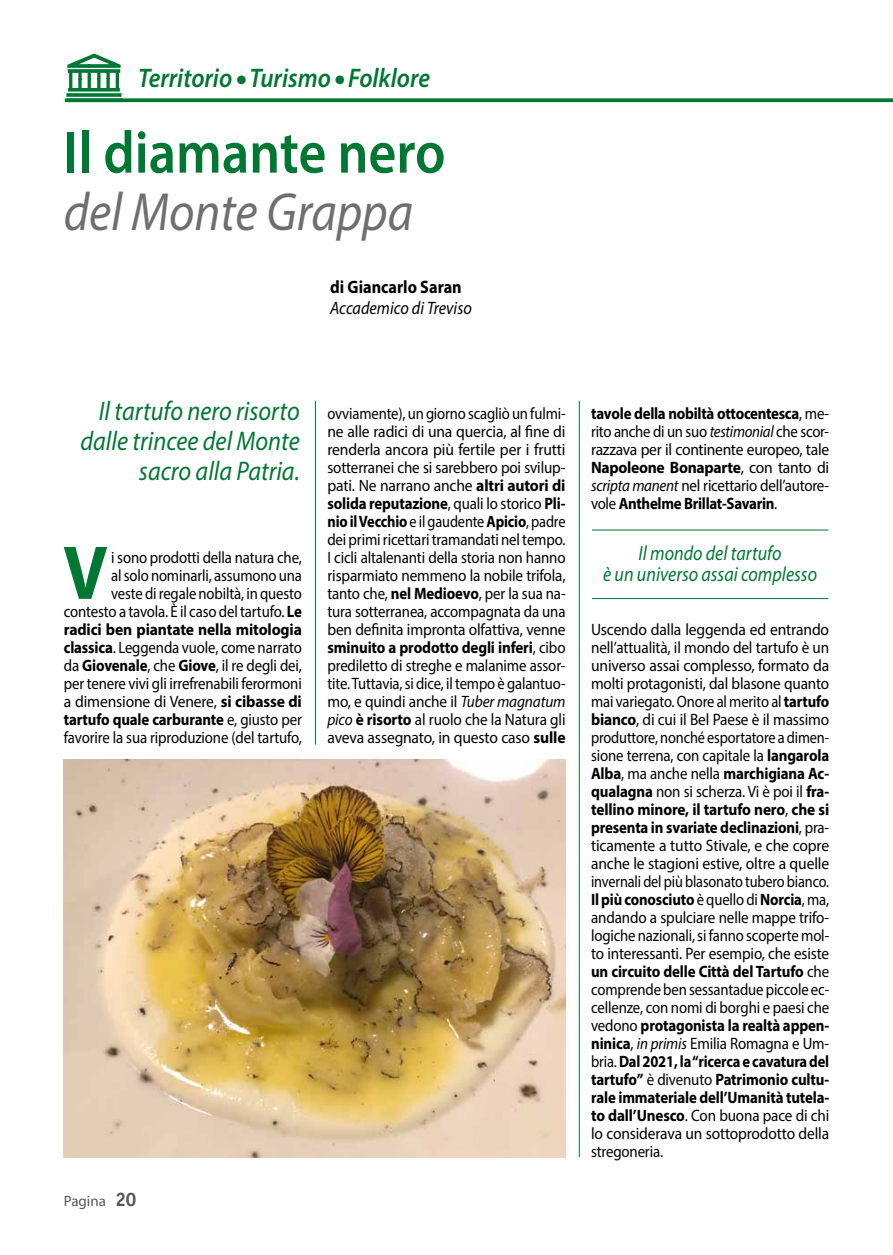
<style>
.page{position:relative;width:893px;height:1255px;background:#fff}
.page>*{position:absolute;margin:0;border:0;box-sizing:border-box;transform-origin:0 0}
.t1{font:700 76.95px "Myriad Pro";color:#007732;scale:.91 1}
.t2{font:600 60px "Myriad Pro";color:#007732;scale:.9 1}
.t3{font:italic 54px "Myriad Pro";color:#706f6f;scale:.9 1}
.t4{font:italic 27px/30px "Myriad Pro";color:#007732;text-align:right;scale:.9 1}
.t5{font:italic 600 27px "Myriad Pro";color:#007732;scale:.9 1}
.t6{font:italic 20.55px/21px "Myriad Pro";color:#007732;text-align:center;scale:.88 1}
.t7{font:italic 18px "Myriad Pro";color:#000;scale:.9 1}
.t8{font:700 18px "Myriad Pro";color:#000;scale:.9 1}
.t9{font:16.5px/18px "Myriad Pro";letter-spacing:-.01em;color:#000;text-align:justify;scale:.95 1}
.t10{font:16.5px/18px "Myriad Pro";letter-spacing:-.01em;color:#000;text-align:justify;scale:.89 1}
.t11{font:16.5px/18px "Myriad Pro";letter-spacing:-.01em;color:#000;text-align:right;scale:.9 1}
.t12{font:15px "Myriad Pro";color:#575756}
.s1{font-weight:700}
.s2{font-family:"Officina Sans ITC Std";font-weight:700;font-size:19.5px}
.s3{font-style:italic}
</style>
<div class="page">
<svg style="left:67px;top:54px;width:54px;height:38px"></svg>
<svg style="left:66px;top:93px;width:55px;height:4px"></svg>
<hr style="left:315px;top:401px;width:1px;height:343px;background:#007732">
<hr style="left:579px;top:401px;width:1px;height:756px;background:#007732">
<img style="left:64px;top:759px;width:502px;height:398px">
<hr style="left:592px;top:529px;width:236px;height:1px;background:#007732">
<hr style="left:592px;top:598px;width:236px;height:1px;background:#007732">
<svg style="left:67px;top:98px;width:826px;height:4px;background:#158243"></svg>
<h3 class="t5" style="left:138px;top:61px;width:326px">Territorio ● Turismo ● Folklore</h3>
<h2 class="t2" style="left:64px;top:114px;width:426px">Il diamante nero</h2>
<h3 class="t3" style="left:64px;top:178px;width:390px">del Monte Grappa</h3>
<p class="t8" style="left:330px;top:275px;width:148px">di Giancarlo Saran</p>
<p class="t7" style="left:330px;top:297px;width:159px">Accademico di Treviso</p>
<h3 class="t4" style="left:81px;top:395px;width:245px">Il tartufo nero risorto dalle trincee del Monte sacro alla Patria.</h3>
<h1 class="t1" style="left:63px;top:522px;width:50px">V</h1>
<p class="t11" style="left:64px;top:548px;width:266px">i sono prodotti della natura che,<br>al solo nominarli, assumono una<br>veste di regale nobiltà, in questo contesto a tavola. È il caso del tartufo. <span class="s1">Le radici ben piantate nella mitologia classica</span>. Leggenda vuole, come narrato da <span class="s1">Giovenale</span>, che <span class="s1">Giove</span>, il re degli dei, per tenere vivi gli irrefrenabili ferormoni a dimensione di Venere, <span class="s1">si cibasse di tartufo quale carburante</span> e, giusto per favorire la sua riproduzione (del tartufo,</p>
<p class="t12" style="left:64px;top:1191px;width:74px">Pagina <span class="s2">20</span></p>
<p class="t10" style="left:327px;top:404px;width:269px">ovviamente), un giorno scagliò un fulmi&shy;ne alle radici di una quercia, al fine di renderla ancora più fertile per i frutti sotterranei che si sarebbero poi svilup&shy;pati. Ne narrano anche <span class="s1">altri autori di solida reputazione</span>, quali lo storico <span class="s1">Pli&shy;nio il Vecchio</span> e il gaudente <span class="s1">Apicio</span>, padre dei primi ricettari tramandati nel tempo.<br>I cicli altalenanti della storia non hanno risparmiato nemmeno la nobile trifola, tanto che, <span class="s1">nel Medioevo</span>, per la sua na&shy;tura sotterranea, accompagnata da una ben definita impronta olfattiva, venne <span class="s1">sminuito a prodotto degli inferi</span>, cibo prediletto di streghe e malanime assor&shy;tite. Tuttavia, si dice, il tempo è galantuo&shy;mo, e quindi anche il <span class="s3">Tuber magnatum pico</span> <span class="s1">è risorto</span> al ruolo che la Natura gli aveva assegnato, in questo caso <span class="s1">sulle</span></p>
<p class="t11" style="left:591px;top:404px;width:266px;text-align:justify"><span class="s1">tavole della nobiltà ottocentesca</span>, me&shy;rito anche di un suo <span class="s3">testimonial</span> che scor&shy;razzava per il continente europeo, tale <span class="s1">Napoleone Bonaparte</span>, con tanto di <span class="s3">scripta manent</span> nel ricettario dell’autore&shy;vole <span class="s1">Anthelme Brillat-Savarin</span>.</p>
<p class="t6" style="left:603px;top:542px;width:245px">Il mondo del tartufo<br>è un universo assai complesso</p>
<p class="t9" style="left:591px;top:620px;width:252px">Uscendo dalla leggenda ed entrando nell’attualità, il mondo del tartufo è un universo assai complesso, formato da molti protagonisti, dal blasone quanto mai variegato. Onore al merito al <span class="s1">tartufo bianco</span>, di cui il Bel Paese è il massimo produttore, nonché esportatore a dimen&shy;sione terrena, con capitale la <span class="s1">langarola Alba</span>, ma anche nella <span class="s1">marchigiana Ac&shy;qualagna</span> non si scherza. Vi è poi il <span class="s1">fra&shy;tellino minore, il tartufo nero</span>, <span class="s1">che si presenta in svariate declinazioni</span>, pra&shy;ticamente a tutto Stivale, e che copre anche le stagioni estive, oltre a quelle invernali del più blasonato tubero bianco.<br><span class="s1">Il più conosciuto</span> è quello di <span class="s1">Norcia</span>, ma, andando a spulciare nelle mappe trifo&shy;logiche nazionali, si fanno scoperte mol&shy;to interessanti. Per esempio, che esiste <span class="s1">un circuito delle Città del Tartufo</span> che comprende ben sessantadue piccole ec&shy;cellenze, con nomi di borghi e paesi che vedono <span class="s1">protagonista la realtà appen&shy;ninica</span>, <span class="s3">in primis</span> Emilia Romagna e Um&shy;bria. <span class="s1">Dal 2021, la “ricerca e cavatura del tartufo”</span> è divenuto <span class="s1">Patrimonio cultu&shy;rale immateriale dell’Umanità tutela&shy;to dall’Unesco</span>. Con buona pace di chi lo considerava un sottoprodotto della stregoneria.</p>
</div>
